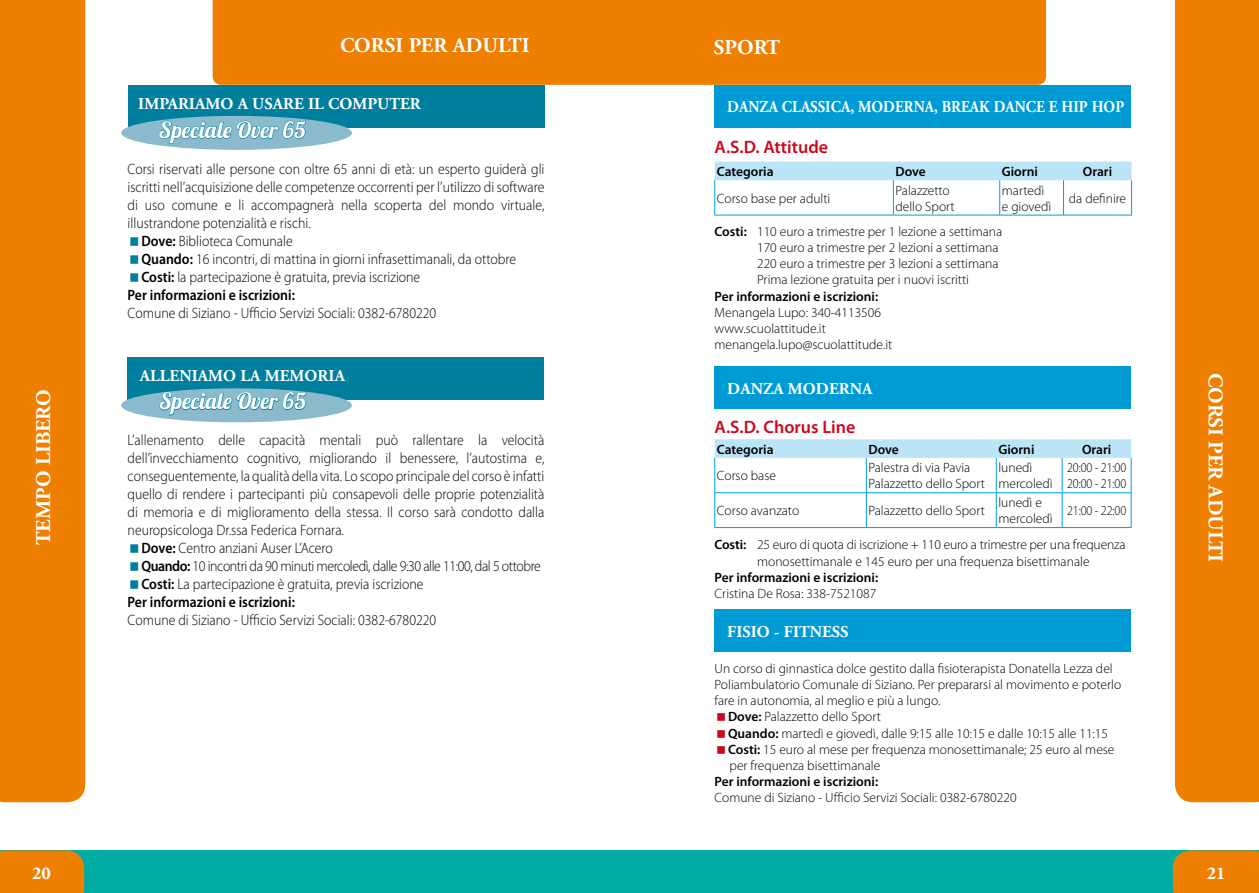
<style>
.page{position:relative;width:1259px;height:893px;background:#fff}
.page>*{position:absolute;margin:0;border:0;box-sizing:border-box;transform-origin:0 0}
.t1{font:22.5px "Lobster 1.4";color:#fff}
.t2{font:700 21px "Adobe Garamond";color:#fff}
.t3{font:600 18px "Myriad Pro";color:#cd071e}
.t4{font:700 18px "Adobe Garamond";color:#fff}
.t5{font:700 16.5px "Adobe Garamond";color:#fff}
.t6{font:700 16.5px "Adobe Garamond";color:#fff;scale:.9 1}
.t7{font:300 15px "Myriad Pro";color:#000;scale:.92 1}
.t8{font:300 15px "Myriad Pro";letter-spacing:-.03em;color:#000;scale:.92 1}
.t9{font:600 15px "Myriad Pro";color:#000;scale:.92 1}
.t10{font:300 13.5px/16.2px "Myriad Pro";color:#000}
.t11{font:600 13.5px "Myriad Pro";color:#000}
.t12{font:300 13.5px/16.2px "Myriad Pro";color:#000;scale:.9 1}
.s1{font-weight:600}
</style>
<div class="page">
<div style="left:0;top:850px;width:629px;height:43px;background:#00aba4"></div>
<div style="left:0;top:850px;width:84px;height:43px;background:#ee7f00"></div>
<div style="left:0;top:0;width:85px;height:802px;background:#ee7f00"></div>
<div style="left:629px;top:850px;width:630px;height:43px;background:#00aba4"></div>
<div style="left:1172px;top:850px;width:87px;height:43px;background:#ee7f00"></div>
<div style="left:1175px;top:0;width:84px;height:802px;background:#ee7f00"></div>
<div style="left:213px;top:0;width:833px;height:85px;background:#ee7f00"></div>
<div style="left:239px;top:37px;width:290px;height:21px;background:#ee7f00"></div>
<div style="left:714px;top:85px;width:417px;height:43px;background:#009bd5"></div>
<div style="left:714px;top:367px;width:417px;height:42px;background:#009bd5"></div>
<div style="left:715px;top:162px;width:416px;height:18px;background:#bce4f7"></div>
<hr style="left:714px;top:180px;width:1px;height:35px;background:#009ee0">
<hr style="left:893px;top:180px;width:1px;height:35px;background:#009ee0">
<hr style="left:999px;top:180px;width:1px;height:35px;background:#009ee0">
<hr style="left:1063px;top:180px;width:1px;height:35px;background:#009ee0">
<hr style="left:1131px;top:180px;width:1px;height:35px;background:#009ee0">
<hr style="left:714px;top:215px;width:179px;height:1px;background:#009ee0">
<hr style="left:893px;top:215px;width:106px;height:1px;background:#009ee0">
<hr style="left:999px;top:215px;width:64px;height:1px;background:#009ee0">
<hr style="left:1063px;top:215px;width:68px;height:1px;background:#009ee0">
<div style="left:715px;top:439px;width:416px;height:19px;background:#bce4f7"></div>
<hr style="left:714px;top:458px;width:1px;height:35px;background:#009ee0">
<hr style="left:866px;top:458px;width:1px;height:35px;background:#009ee0">
<hr style="left:996px;top:458px;width:1px;height:35px;background:#009ee0">
<hr style="left:1062px;top:458px;width:1px;height:35px;background:#009ee0">
<hr style="left:1131px;top:458px;width:1px;height:35px;background:#009ee0">
<hr style="left:714px;top:492px;width:152px;height:1px;background:#009ee0">
<hr style="left:714px;top:493px;width:1px;height:34px;background:#009ee0">
<hr style="left:866px;top:492px;width:130px;height:1px;background:#009ee0">
<hr style="left:866px;top:493px;width:1px;height:34px;background:#009ee0">
<hr style="left:996px;top:492px;width:66px;height:1px;background:#009ee0">
<hr style="left:996px;top:493px;width:1px;height:34px;background:#009ee0">
<hr style="left:1062px;top:492px;width:69px;height:1px;background:#009ee0">
<hr style="left:1062px;top:493px;width:1px;height:34px;background:#009ee0">
<hr style="left:1131px;top:493px;width:1px;height:34px;background:#009ee0">
<hr style="left:714px;top:527px;width:152px;height:1px;background:#009ee0">
<hr style="left:866px;top:527px;width:130px;height:1px;background:#009ee0">
<hr style="left:996px;top:527px;width:66px;height:1px;background:#009ee0">
<hr style="left:1062px;top:527px;width:69px;height:1px;background:#009ee0">
<div style="left:714px;top:609px;width:417px;height:43px;background:#009bd5"></div>
<div style="left:128px;top:85px;width:416px;height:43px;background:#007e9d"></div>
<div style="left:121px;top:116px;width:231px;height:34px;background:#8abacb;border-radius:50%"></div>
<svg style="left:159px;top:120px;width:147px;height:30px"></svg>
<div style="left:127px;top:357px;width:417px;height:43px;background:#007e9d"></div>
<div style="left:121px;top:388px;width:231px;height:34px;background:#8abacb;border-radius:50%"></div>
<svg style="left:159px;top:392px;width:148px;height:31px"></svg>
<h2 class="t2" style="left:32px;top:545px;width:157px;rotate:-90deg">TEMPO LIBERO</h2>
<h2 class="t2" style="left:340px;top:34px;width:83px">CORSI PER</h2>
<h2 class="t2" style="left:453px;top:34px;width:78px">ADULTI</h2>
<p class="t5" style="left:138px;top:95px;width:19px">IMPARIAMO</p>
<p class="t5" style="left:238px;top:95px;width:26px">AUSARE</p>
<p class="t5" style="left:308px;top:95px;width:33px">IL COMPUTER</p>
<h1 class="t1" style="left:159px;top:116px;width:149px">Speciale Over 65</h1>
<p class="t7" style="left:128px;top:161px;width:454px">Corsi riservati alle persone con oltre 65 anni di età: un esperto guiderà gli</p>
<p class="t7" style="left:128px;top:179px;width:454px">iscritti nell’acquisizione delle competenze occorrenti per l’utilizzo di software</p>
<p class="t7" style="left:128px;top:197px;width:454px">di uso comune e li accompagnerà nella scoperta del mondo virtuale,</p>
<p class="t7" style="left:128px;top:215px;width:201px">illustrandone potenzialità e rischi.</p>
<p class="t7" style="left:141px;top:233px;width:166px"><span class="s1">Dove:</span> Biblioteca Comunale</p>
<p class="t7" style="left:141px;top:251px;width:409px"><span class="s1">Quando:</span> 16 incontri, di mattina in giorni infrasettimanali, da ottobre</p>
<p class="t7" style="left:141px;top:269px;width:305px"><span class="s1">Costi:</span> la partecipazione è gratuita, previa iscrizione</p>
<p class="t9" style="left:128px;top:287px;width:183px">Per informazioni e iscrizioni:</p>
<p class="t7" style="left:128px;top:305px;width:337px">Comune di Siziano - Ufficio Servizi Sociali: 0382-6780220</p>
<p class="t5" style="left:140px;top:367px;width:206px">ALLENIAMO LA MEMORIA</p>
<h1 class="t1" style="left:159px;top:387px;width:149px">Speciale Over 65</h1>
<p class="t7" style="left:128px;top:432px;width:454px">L’allenamento delle capacità mentali può rallentare la velocità</p>
<p class="t7" style="left:128px;top:450px;width:454px">dell’invecchiamento cognitivo, migliorando il benessere, l’autostima e,</p>
<p class="t7" style="left:128px;top:468px;width:454px">conseguentemente, la qualità della vita. Lo scopo principale del corso è infatti</p>
<p class="t7" style="left:128px;top:486px;width:454px">quello di rendere i partecipanti più consapevoli delle proprie potenzialità</p>
<p class="t7" style="left:128px;top:504px;width:454px">di memoria e di miglioramento della stessa. Il corso sarà condotto dalla</p>
<p class="t7" style="left:128px;top:522px;width:237px">neuropsicologa Dr.ssa Federica Fornara.</p>
<p class="t7" style="left:141px;top:540px;width:209px"><span class="s1">Dove:</span> Centro anziani Auser L’Acero</p>
<p class="t8" style="left:141px;top:558px;width:436px"><span class="s1">Quando:</span> 10 incontri da 90 minuti mercoledì, dalle 9:30 alle 11:00, dal 5 ottobre</p>
<p class="t7" style="left:141px;top:576px;width:308px"><span class="s1">Costi:</span> La partecipazione è gratuita, previa iscrizione</p>
<p class="t9" style="left:128px;top:594px;width:183px">Per informazioni e iscrizioni:</p>
<p class="t7" style="left:128px;top:612px;width:337px">Comune di Siziano - Ufficio Servizi Sociali: 0382-6780220</p>
<h2 class="t2" style="left:714px;top:36px;width:68px">SPORT</h2>
<p class="t5" style="left:740px;top:96px;width:147px">DANZA MODERNA</p>
<h3 class="t3" style="left:714px;top:137px;width:115px">A.S.D. Attitude</h3>
<p class="t6" style="left:727px;top:98px;width:442px">DANZA CLASSICA, MODERNA, BREAK DANCE E HIP HOP</p>
<p class="t11" style="left:717px;top:164px;width:58px">Categoria</p>
<p class="t11" style="left:895px;top:164px;width:32px">Dove</p>
<p class="t11" style="left:1002px;top:164px;width:38px">Giorni</p>
<p class="t11" style="left:1083px;top:164px;width:31px">Orari</p>
<p class="t10" style="left:717px;top:190px;width:115px">Corso base per adulti</p>
<p class="t10" style="left:895px;top:182px;width:61px">Palazzetto dello Sport</p>
<p class="t10" style="left:1002px;top:182px;width:51px">martedì e giovedì</p>
<p class="t10" style="left:1069px;top:190px;width:59px">da definire</p>
<p class="t10" style="left:757px;top:223px;width:247px;text-indent:-43px"><span class="s1">Costi:</span> 110 euro a trimestre per 1 lezione a settimana 170 euro a trimestre per 2 lezioni a settimana 220 euro a trimestre per 3 lezioni a settimana Prima lezione gratuita per i nuovi iscritti</p>
<p class="t11" style="left:714px;top:288px;width:165px">Per informazioni e iscrizioni:</p>
<p class="t10" style="left:714px;top:304px;width:179px">Menangela Lupo: 340-4113506 www.scuolattitude.it menangela.lupo@scuolattitude.it</p>
<p class="t5" style="left:727px;top:380px;width:147px">DANZA MODERNA</p>
<h3 class="t3" style="left:714px;top:417px;width:142px">A.S.D. Chorus Line</h3>
<p class="t11" style="left:717px;top:442px;width:58px">Categoria</p>
<p class="t11" style="left:868px;top:442px;width:32px">Dove</p>
<p class="t11" style="left:998px;top:442px;width:38px">Giorni</p>
<p class="t11" style="left:1082px;top:442px;width:31px">Orari</p>
<p class="t10" style="left:717px;top:468px;width:61px">Corso base</p>
<p class="t10" style="left:868px;top:460px;width:118px">Palestra di via Pavia<br>Palazzetto dello Sport</p>
<p class="t10" style="left:998px;top:460px;width:56px">lunedì mercoledì</p>
<p class="t12" style="left:1067px;top:460px;width:67px">20:00 - 21:00<br>20:00 - 21:00</p>
<p class="t10" style="left:717px;top:503px;width:84px">Corso avanzato</p>
<p class="t10" style="left:868px;top:503px;width:118px">Palazzetto dello Sport</p>
<p class="t10" style="left:998px;top:495px;width:56px">lunedì e mercoledì</p>
<p class="t12" style="left:1067px;top:503px;width:67px">21:00 - 22:00</p>
<p class="t10" style="left:714px;top:537px;width:412px;text-align:center"><span class="s1">Costi:</span> 25 euro di quota di iscrizione + 110 euro a trimestre per una frequenza monosettimanale e 145 euro per una frequenza bisettimanale</p>
<p class="t11" style="left:714px;top:570px;width:165px">Per informazioni e iscrizioni:</p>
<p class="t10" style="left:714px;top:586px;width:163px">Cristina De Rosa: 338-7521087</p>
<p class="t5" style="left:727px;top:622px;width:123px">FISIO - FITNESS</p>
<p class="t10" style="left:714px;top:660px;width:400px">Un corso di ginnastica dolce gestito dalla fisioterapista Donatella Lezza del</p>
<p class="t10" style="left:714px;top:677px;width:408px">Poliambulatorio Comunale di Siziano. Per prepararsi al movimento e poterlo</p>
<p class="t10" style="left:714px;top:693px;width:227px">fare in autonomia, al meglio e più a lungo.</p>
<p class="t10" style="left:728px;top:709px;width:154px"><span class="s1">Dove:</span> Palazzetto dello Sport</p>
<p class="t10" style="left:728px;top:725px;width:381px"><span class="s1">Quando:</span> martedì e giovedì, dalle 9:15 alle 10:15 e dalle 10:15 alle 11:15</p>
<p class="t10" style="left:728px;top:741px;width:388px"><span class="s1">Costi:</span> 15 euro al mese per frequenza monosettimanale; 25 euro al mese</p>
<p class="t10" style="left:729px;top:758px;width:152px">per frequenza bisettimanale</p>
<p class="t11" style="left:714px;top:774px;width:165px">Per informazioni e iscrizioni:</p>
<p class="t10" style="left:714px;top:790px;width:303px">Comune di Siziano - Ufficio Servizi Sociali: 0382-6780220</p>
<h2 class="t2" style="left:1226px;top:373px;width:189px;rotate:90deg">CORSI PER ADULTI</h2>
<h3 class="t4" style="left:32px;top:863px;width:20px">20</h3>
<h3 class="t4" style="left:1206px;top:863px;width:20px">21</h3>
</div>
